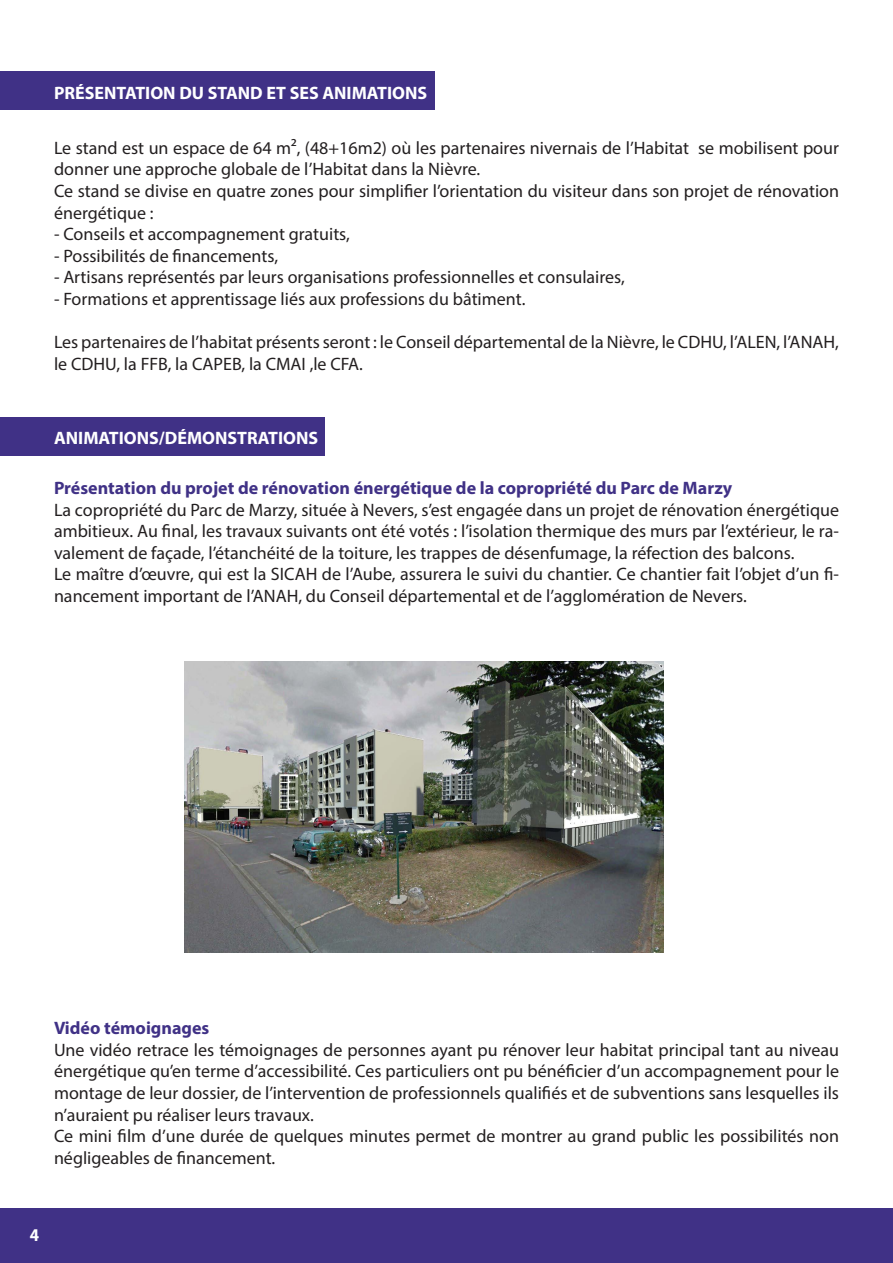
<style>
.page{position:relative;width:893px;height:1263px;background:#fff}
.page>*{position:absolute;margin:0;border:0;box-sizing:border-box;transform-origin:0 0}
.t1{font:18px/21.6px "Myriad Pro";color:#231f20}
.t2{font:700 18px "Myriad Pro";color:#403186}
.t3{font:700 18px "Myriad Pro";color:#fff}
.t4{font:700 semi-condensed 18px "Myriad Pro";color:#fff}
</style>
<div class="page">
<div style="left:0;top:1208px;width:893px;height:55px;background:#403186"></div>
<div style="left:0;top:72px;width:435px;height:38px;background:#403186"></div>
<div style="left:0;top:417px;width:325px;height:39px;background:#403186"></div>
<img style="left:185px;top:661px;width:479px;height:291px">
<p class="t3" style="left:54px;top:81px;width:375px">PRÉSENTATION DU STAND ET SES ANIMATIONS</p>
<p class="t1" style="left:54px;top:137px;width:786px">Le stand est un espace de 64 m², (48+16m2) où les partenaires nivernais de l’Habitat se mobilisent pour donner une approche globale de l’Habitat dans la Nièvre.</p>
<p class="t1" style="left:54px;top:180px;width:787px">Ce stand se divise en quatre zones pour simplifier l’orientation du visiteur dans son projet de rénovation énergétique :</p>
<p class="t1" style="left:54px;top:223px;width:297px">- Conseils et accompagnement gratuits,</p>
<p class="t1" style="left:54px;top:245px;width:226px">- Possibilités de financements,</p>
<p class="t1" style="left:54px;top:266px;width:572px">- Artisans représentés par leurs organisations professionnelles et consulaires,</p>
<p class="t1" style="left:54px;top:288px;width:473px">- Formations et apprentissage liés aux professions du bâtiment.</p>
<p class="t1" style="left:54px;top:331px;width:786px">Les partenaires de l’habitat présents seront : le Conseil départemental de la Nièvre, le CDHU, l’ALEN, l’ANAH, le CDHU, la FFB, la CAPEB, la CMAI ,le CFA.</p>
<p class="t3" style="left:54px;top:427px;width:266px">ANIMATIONS/DÉMONSTRATIONS</p>
<p class="t2" style="left:54px;top:476px;width:680px">Présentation du projet de rénovation énergétique de la copropriété du Parc de Marzy</p>
<p class="t1" style="left:54px;top:498px;width:786px;text-align:justify">La copropriété du Parc de Marzy, située à Nevers, s’est engagée dans un projet de rénovation énergétique ambitieux. Au final, les travaux suivants ont été votés : l’isolation thermique des murs par l’extérieur, le ra&shy;valement de façade, l’étanchéité de la toiture, les trappes de désenfumage, la réfection des balcons.</p>
<p class="t1" style="left:54px;top:563px;width:786px">Le maître d’œuvre, qui est la SICAH de l’Aube, assurera le suivi du chantier. Ce chantier fait l’objet d’un fi&shy;nancement important de l’ANAH, du Conseil départemental et de l’agglomération de Nevers.</p>
<p class="t2" style="left:54px;top:1016px;width:157px">Vidéo témoignages</p>
<p class="t1" style="left:54px;top:1038px;width:786px;text-align:justify">Une vidéo retrace les témoignages de personnes ayant pu rénover leur habitat principal tant au niveau énergétique qu’en terme d’accessibilité. Ces particuliers ont pu bénéficier d’un accompagnement pour le montage de leur dossier, de l’intervention de professionnels qualifiés et de subventions sans lesquelles ils n’auraient pu réaliser leurs travaux.</p>
<p class="t1" style="left:54px;top:1125px;width:786px">Ce mini film d’une durée de quelques minutes permet de montrer au grand public les possibilités non négligeables de financement.</p>
<p class="t4" style="left:30px;top:1223px;width:11px">4</p>
</div>
